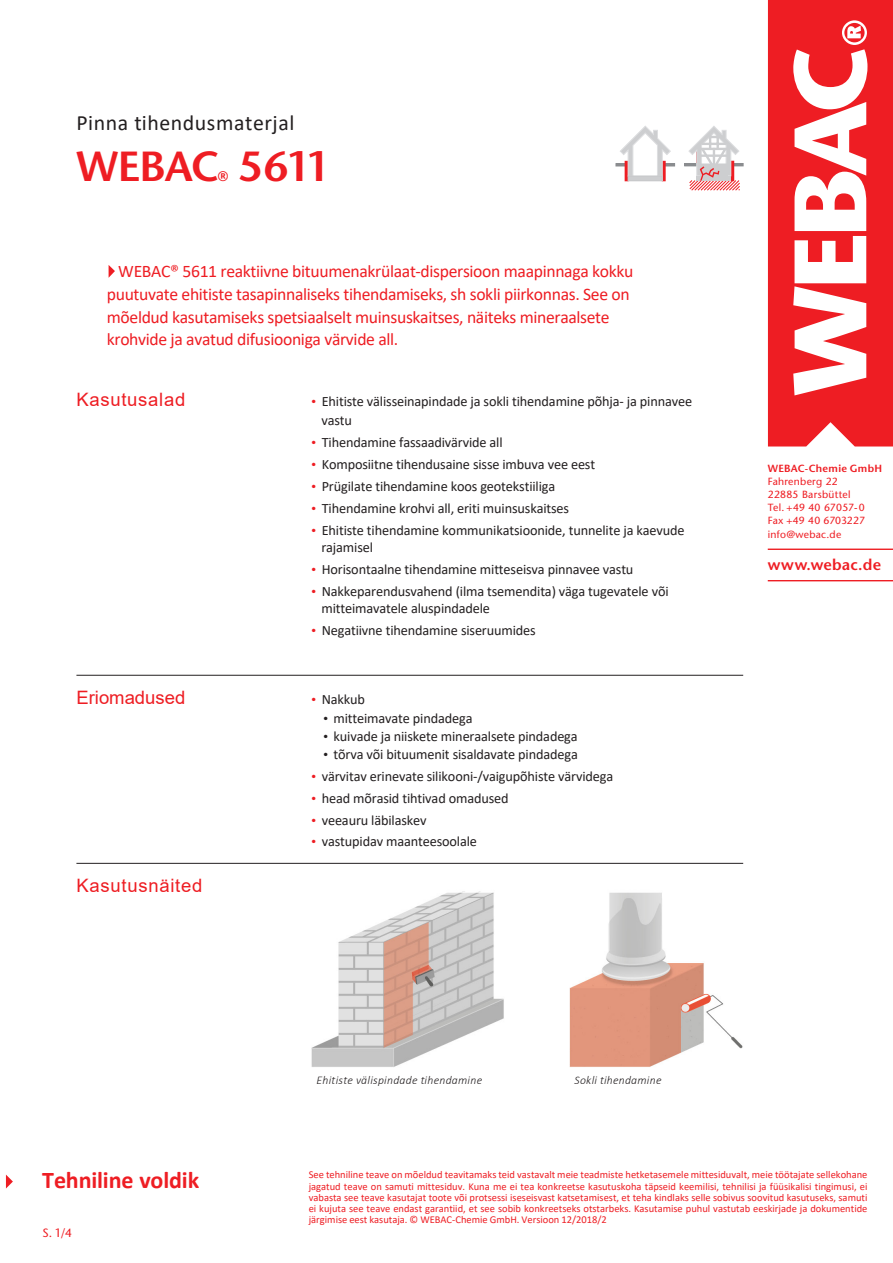
<style>
.page{position:relative;width:893px;height:1263px;background:#fff}
.page>*{position:absolute;margin:0;border:0;box-sizing:border-box;transform-origin:0 0}
.t1{font:600 42px "Stone Sans";letter-spacing:-.02em;color:#ee1d23}
.t2{font:700 24px "Calibri";letter-spacing:-.005em;color:#ee1d23}
.t3{font:21.9px "Calibri";letter-spacing:.025em;color:#231f20}
.t4{font:18.45px "Arial";letter-spacing:.04em;color:#ee1d23}
.t5{font:18.45px "Arial";color:#ee1d23}
.t6{font:17.7px/22.6px "Calibri";letter-spacing:-.02em;color:#ee1d23}
.t7{font:600 15.45px "Stone Sans";letter-spacing:.02em;color:#ee1d23}
.t8{font:14.25px/17.1px "Calibri";letter-spacing:-.01em;color:#231f20}
.t9{font:600 13.8px "Stone Sans";color:#ee1d23}
.t10{font:12px "Stone Sans";color:#ee1d23}
.t11{font:italic 300 11.7px "Calibri";letter-spacing:.02em;color:#231f20}
.t12{font:10.5px/11.2px "Calibri";color:#ee1d23;text-align:justify}
.t13{font:10.35px/13.2px "Stone Sans";letter-spacing:.025em;color:#ee1d23}
.t14{font:600 10.35px "Stone Sans";letter-spacing:.025em;color:#ee1d23}
.s1{font-family:"Compatil Letter LT Com";color:#ee1d23}
.s2{font-family:"Compatil Letter LT Com"}
</style>
<div class="page">
<img style="left:76px;top:85px;width:755px;height:982px">
<hr style="left:76px;top:675px;width:667px;height:1px;background:#231f20">
<hr style="left:76px;top:863px;width:667px;height:1px;background:#231f20">
<div style="left:616px;top:126px;width:59px;height:55px;background:#fff"></div>
<div style="left:625px;top:161px;width:3px;height:20px;border:1px solid #ee1d23"></div>
<div style="left:662px;top:161px;width:3px;height:20px;border:1px solid #ee1d23"></div>
<svg style="left:616px;top:126px;width:59px;height:50px"></svg>
<div style="left:628px;top:176px;width:34px;height:5px;background:#cdced0"></div>
<svg style="left:685px;top:126px;width:58px;height:65px"></svg>
<svg style="left:109px;top:265px;width:6px;height:13px"></svg>
<hr style="left:768px;top:580px;width:125px;height:1px;background:#ee1d23">
<hr style="left:768px;top:549px;width:125px;height:1px;background:#ee1d23">
<svg style="left:6px;top:1174px;width:7px;height:14px"></svg>
<svg style="left:768px;top:0;width:125px;height:446px;fill:#ee1d23"></svg>
<h3 class="t3" style="left:76px;top:108px;width:220px">Pinna tihendusmaterjal</h3>
<h1 class="t1" style="left:76px;top:141px;width:145px">WEBAC</h1>
<h1 class="t1" style="left:239px;top:141px;width:92px">5611</h1>
<p class="t9" style="left:218px;top:168px;width:12px">®</p>
<p class="t6" style="left:107px;top:260px;width:528px;text-indent:11px">WEBAC® 5611 reaktiivne bituumenakrülaat-dispersioon maapinnaga kokku puutuvate ehitiste tasapinnaliseks tihendamiseks, sh sokli piirkonnas. See on mõeldud kasutamiseks spetsiaalselt muinsuskaitses, näiteks mineraalsete krohvide ja avatud difusiooniga värvide all.</p>
<p class="t4" style="left:76px;top:387px;width:110px">Kasutusalad</p>
<p class="t8" style="left:321px;top:392px;width:372px;line-height:18.5px;text-indent:-12px"><span class="s1">•</span> Ehitiste välisseinapindade ja sokli tihendamine põhja- ja pinnavee vastu</p>
<p class="t8" style="left:310px;top:433px;width:194px"><span class="s1">•</span> Tihendamine fassaadivärvide all</p>
<p class="t8" style="left:310px;top:455px;width:287px"><span class="s1">•</span> Komposiitne tihendusaine sisse imbuva vee eest</p>
<p class="t8" style="left:310px;top:477px;width:247px"><span class="s1">•</span> Prügilate tihendamine koos geotekstiiliga</p>
<p class="t8" style="left:310px;top:499px;width:261px"><span class="s1">•</span> Tihendamine krohvi all, eriti muinsuskaitses</p>
<p class="t8" style="left:321px;top:521px;width:365px;text-indent:-12px"><span class="s1">•</span> Ehitiste tihendamine kommunikatsioonide, tunnelite ja kaevude rajamisel</p>
<p class="t8" style="left:310px;top:560px;width:325px"><span class="s1">•</span> Horisontaalne tihendamine mitteseisva pinnavee vastu</p>
<p class="t8" style="left:321px;top:582px;width:349px;text-indent:-12px"><span class="s1">•</span> Nakkeparendusvahend (ilma tsemendita) väga tugevatele või mitteimavatele aluspindadele</p>
<p class="t8" style="left:310px;top:622px;width:228px"><span class="s1">•</span> Negatiivne tihendamine siseruumides</p>
<p class="t5" style="left:76px;top:685px;width:110px">Eriomadused</p>
<p class="t8" style="left:310px;top:690px;width:57px"><span class="s1">•</span> Nakkub</p>
<p class="t8" style="left:322px;top:709px;width:152px"><span class="s2">•</span> mitteimavate pindadega</p>
<p class="t8" style="left:322px;top:727px;width:257px"><span class="s2">•</span> kuivade ja niiskete mineraalsete pindadega</p>
<p class="t8" style="left:322px;top:746px;width:258px"><span class="s2">•</span> tõrva või bituumenit sisaldavate pindadega</p>
<p class="t8" style="left:310px;top:768px;width:305px"><span class="s1">•</span> värvitav erinevate silikooni-/vaigupõhiste värvidega</p>
<p class="t8" style="left:310px;top:789px;width:200px"><span class="s1">•</span> head mõrasid tihtivad omadused</p>
<p class="t8" style="left:310px;top:811px;width:118px"><span class="s1">•</span> veeauru läbilaskev</p>
<p class="t8" style="left:310px;top:833px;width:169px"><span class="s1">•</span> vastupidav maanteesoolale</p>
<p class="t4" style="left:76px;top:873px;width:127px">Kasutusnäited</p>
<p class="t11" style="left:316px;top:1073px;width:167px">Ehitiste välispindade tihendamine</p>
<p class="t11" style="left:575px;top:1073px;width:88px">Sokli tihendamine</p>
<p class="t14" style="left:768px;top:462px;width:116px">WEBAC-Chemie GmbH</p>
<p class="t13" style="left:768px;top:475px;width:99px">Fahrenberg 22<br>22885 Barsbüttel<br>Tel. +49 40 67057-0<br>Fax +49 40 6703227 info@webac.de</p>
<p class="t7" style="left:768px;top:555px;width:115px">www.webac.de</p>
<h2 class="t2" style="left:42px;top:1163px;width:158px">Tehniline voldik</h2>
<p class="t10" style="left:43px;top:1226px;width:31px">S. 1/4</p>
<p class="t12" style="left:309px;top:1169px;width:560px">See tehniline teave on mõeldud teavitamaks teid vastavalt meie teadmiste hetketasemele mittesiduvalt, meie töötajate sellekohane jagatud teave on samuti mittesiduv. Kuna me ei tea konkreetse kasutuskoha täpseid keemilisi, tehnilisi ja füüsikalisi tingimusi, ei vabasta see teave kasutajat toote või protsessi iseseisvast katsetamisest, et teha kindlaks selle sobivus soovitud kasutuseks, samuti ei kujuta see teave endast garantiid, et see sobib konkreetseks otstarbeks. Kasutamise puhul vastutab eeskirjade ja dokumentide järgimise eest kasutaja. © WEBAC-Chemie GmbH. Versioon 12/2018/2</p>
</div>
